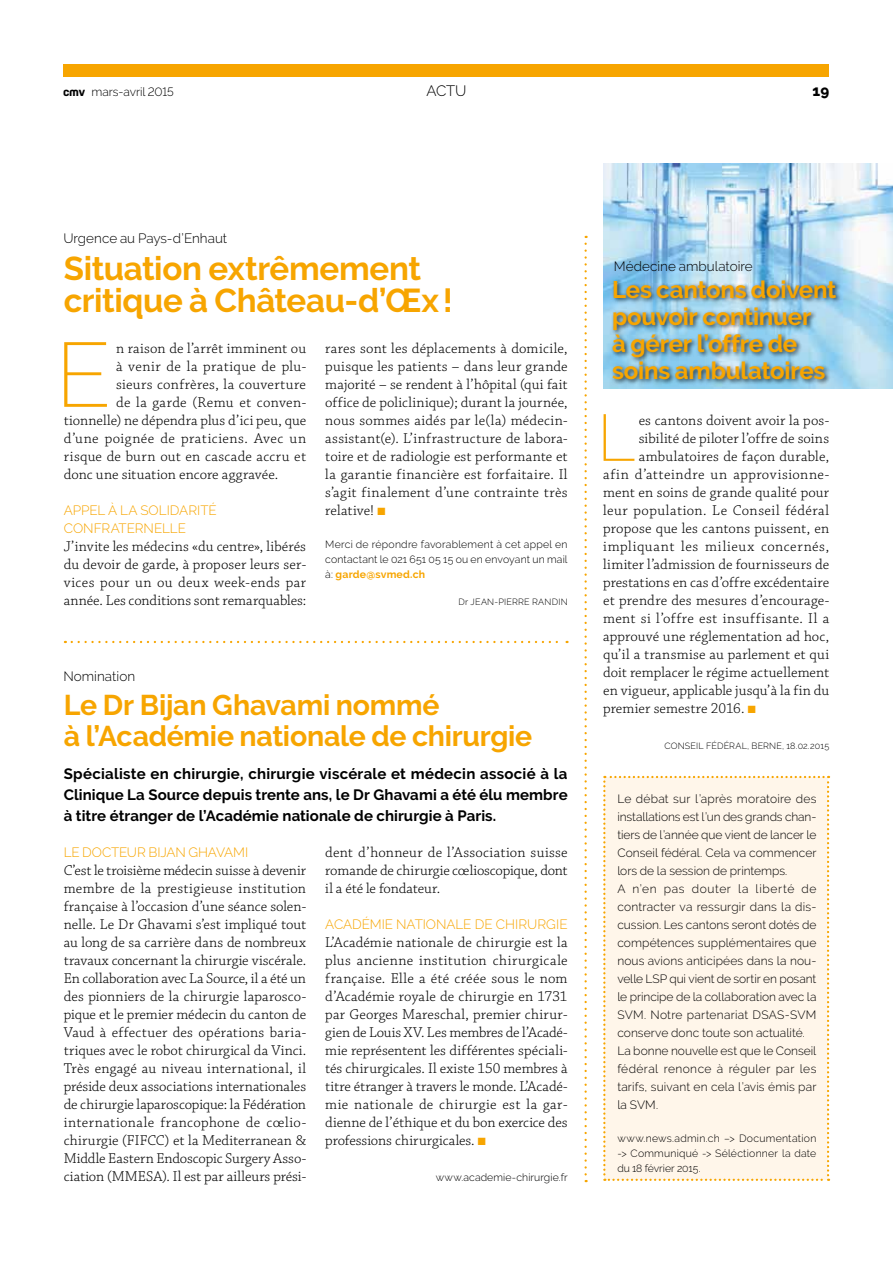
<style>
.page{position:relative;width:893px;height:1263px;background:#fff}
.page>*{position:absolute;margin:0;border:0;box-sizing:border-box;transform-origin:0 0}
.t1{font:200 91.05px "Raleway";color:#f7a500}
.t2{font:200 65.7px "Raleway";color:#f7a500}
.t3{font:700 33px/31.5px "Raleway";letter-spacing:-.01em;color:#f7a500}
.t4{font:700 28.5px/31.5px "Raleway";letter-spacing:-.01em;color:#f7a500}
.t5{font:700 24px/27px "Raleway";letter-spacing:-.005em;color:#f7a500}
.t6{font:300 15px/18px "Chaparral Pro";letter-spacing:.01em;color:#000;text-align:justify}
.t7{font:700 15px/21px "Raleway";letter-spacing:.01em;color:#000;text-align:justify}
.t8{font:300 15px "Chaparral Pro";letter-spacing:.03em;color:#000}
.t9{font:300 15px "Chaparral Pro";letter-spacing:.035em;color:#000}
.t10{font:300 15px "Chaparral Pro";letter-spacing:.04em;color:#000}
.t11{font:300 15px "Raleway";color:#000}
.t12{font:800 15px "Raleway";color:#000}
.t13{font:300 13.5px "Raleway";letter-spacing:-.005em;color:#f7a500}
.t14{font:300 13.5px "Raleway";color:#000}
.t15{font:300 12px/18px "Raleway";letter-spacing:.005em;color:#000}
.t16{font:300 10.5px/15px "Raleway";letter-spacing:.015em;color:#000;text-align:justify}
.t17{font:300 9px "Raleway";letter-spacing:.015em;color:#000}
.s1{font-family:"Idealista";font-weight:700}
.s2{color:#f7a500}
.s3{font-weight:700;color:#f7a500}
</style>
<div class="page">
<img style="left:603px;top:164px;width:290px;height:225px">
<div style="left:64px;top:64px;width:765px;height:13px;background:#f7a500"></div>
<svg style="left:72px;top:641px;width:496px;height:2px"></svg>
<svg style="left:584px;top:244px;width:3px;height:938px"></svg>
<div style="left:603px;top:776px;width:226px;height:405px;background:#fff6ea"></div>
<div style="left:611px;top:278px;width:231px;height:108px;background:#000;opacity:.75"></div>
<p class="t15" style="left:63px;top:83px;width:112px"><span class="s1">cmv</span> mars-avril 2015</p>
<p class="t11" style="left:426px;top:82px;width:42px">Actu</p>
<p class="t12" style="left:812px;top:82px;width:18px">19</p>
<p class="t14" style="left:63px;top:230px;width:165px">Urgence au Pays-d’Enhaut</p>
<h3 class="t3" style="left:64px;top:253px;width:391px">Situation extrêmement critique à Château-d’Œx!</h3>
<h1 class="t1" style="left:55px;top:321px;width:57px">E</h1>
<p class="t6" style="left:116px;top:340px;width:192px">n raison de l’arrêt imminent ou</p>
<p class="t6" style="left:116px;top:358px;width:192px">à venir de la pratique de plu-</p>
<p class="t6" style="left:116px;top:376px;width:192px">sieurs confrères, la couverture</p>
<p class="t6" style="left:116px;top:394px;width:192px">de la garde (Remu et conven-</p>
<p class="t6" style="left:64px;top:412px;width:244px">tionnelle) ne dépendra plus d’ici peu, que</p>
<p class="t9" style="left:64px;top:430px;width:244px">d’une poignée de praticiens. Avec un</p>
<p class="t6" style="left:64px;top:448px;width:244px">risque de burn out en cascade accru et</p>
<p class="t6" style="left:64px;top:466px;width:216px">donc une situation encore aggravée.</p>
<p class="t13" style="left:64px;top:502px;width:10px">App</p>
<p class="t13" style="left:90px;top:502px;width:129px">el à la solidar ité</p>
<p class="t13" style="left:64px;top:520px;width:10px">confraternelle</p>
<p class="t6" style="left:64px;top:538px;width:244px">J’invite les médecins «du centre», libérés du devoir de garde, à proposer leurs ser&shy;vices pour un ou deux week-ends par année. Les conditions sont remarquables:</p>
<p class="t6" style="left:325px;top:340px;width:244px">rares sont les déplacements à domicile, puisque les patients – dans leur grande majorité – se rendent à l’hôpital (qui fait office de policlinique); durant la journée, nous sommes aidés par le(la) médecin&shy;assistant(e). L’infrastructure de labora&shy;toire et de radiologie est performante et la garantie financière est forfaitaire. Il s’agit finalement d’une contrainte très relative! <span class="s2">■</span></p>
<p class="t16" style="left:325px;top:537px;width:244px">Merci de répondre favorablement à cet appel en contactant le 021 651 05 15 ou en envoyant un mail à: <span class="s3">garde@svmed.ch</span></p>
<p class="t17" style="left:458px;top:596px;width:24px">Dr Jean</p>
<p class="t17" style="left:494px;top:596px;width:16px">-Pierre</p>
<p class="t17" style="left:532px;top:596px;width:13px">Randin</p>
<p class="t14" style="left:63px;top:668px;width:73px">Nomination</p>
<h3 class="t4" style="left:64px;top:689px;width:470px">Le Dr Bijan Ghavami nommé<br>à l’Académie nationale de chirurgie</h3>
<p class="t7" style="left:64px;top:763px;width:505px">Spécialiste en chirurgie, chirurgie viscérale et médecin associé à la Clinique La Source depuis trente ans, le Dr Ghavami a été élu membre à titre étranger de l’Académie nationale de chirurgie à Paris.</p>
<p class="t13" style="left:64px;top:844px;width:186px">Le Docteur Bijan Ghavam i</p>
<p class="t6" style="left:64px;top:862px;width:244px">C’est le troisième médecin suisse à devenir membre de la prestigieuse institution française à l’occasion d’une séance solen&shy;nelle. Le Dr Ghavami s’est impliqué tout au long de sa carrière dans de nombreux travaux concernant la chirurgie viscérale.<br>En collaboration avec La Source, il a été un des pionniers de la chirurgie laparosco&shy;pique et le premier médecin du canton de Vaud à effectuer des opérations baria&shy;triques avec le robot chirurgical da Vinci.<br>Très engagé au niveau international, il préside deux associations internationales de chirurgie laparoscopique: la Fédération internationale francophone de cœlio&shy;chirurgie (FIFCC) et la Mediterranean &amp; Middle Eastern Endoscopic Surgery Asso&shy;ciation (MMESA). Il est par ailleurs prési-</p>
<p class="t6" style="left:325px;top:844px;width:244px">dent d’honneur de l’Association suisse romande de chirurgie cœlioscopique, dont il a été le fondateur.</p>
<p class="t13" style="left:325px;top:916px;width:244px">Académ ie Nationale de Chirurgie</p>
<p class="t6" style="left:325px;top:934px;width:244px">L’Académie nationale de chirurgie est la plus ancienne institution chirurgicale française. Elle a été créée sous le nom d’Académie royale de chirurgie en 1731 par Georges Mareschal, premier chirur&shy;gien de Louis XV. Les membres de l’Acadé&shy;mie représentent les différentes spéciali&shy;tés chirurgicales. Il existe 150 membres à titre étranger à travers le monde. L’Acadé&shy;mie nationale de chirurgie est la gar&shy;dienne de l’éthique et du bon exercice des professions chirurgicales. <span class="s2">■</span></p>
<p class="t16" style="left:436px;top:1170px;width:133px">www.academie-chirurgie.fr</p>
<p class="t14" style="left:614px;top:258px;width:141px">Médecine ambulatoire</p>
<h3 class="t5" style="left:612px;top:276px;width:226px">Les cantons doivent pouvoir continuer<br>à gérer l’offre de soins ambulatoires</h3>
<h2 class="t2" style="left:597px;top:399px;width:40px">L</h2>
<p class="t6" style="left:639px;top:412px;width:192px">es cantons doivent avoir la pos-</p>
<p class="t6" style="left:639px;top:430px;width:192px">sibilité de piloter l’offre de soins</p>
<p class="t6" style="left:639px;top:448px;width:192px">ambulatoires de façon durable,</p>
<p class="t8" style="left:603px;top:466px;width:227px">afin d’atteindre un approvisionne-</p>
<p class="t6" style="left:603px;top:484px;width:227px">ment en soins de grande qualité pour</p>
<p class="t8" style="left:603px;top:502px;width:227px">leur population. Le Conseil fédéral</p>
<p class="t6" style="left:603px;top:520px;width:227px">propose que les cantons puissent, en</p>
<p class="t10" style="left:603px;top:538px;width:227px">impliquant les milieux concernés,</p>
<p class="t6" style="left:603px;top:556px;width:227px">limiter l’admission de fournisseurs de</p>
<p class="t6" style="left:603px;top:574px;width:227px">prestations en cas d’offre excédentaire</p>
<p class="t6" style="left:603px;top:592px;width:227px">et prendre des mesures d’encourage-</p>
<p class="t8" style="left:603px;top:610px;width:227px">ment si l’offre est insuffisante. Il a</p>
<p class="t6" style="left:603px;top:628px;width:227px">approuvé une réglementation ad hoc,</p>
<p class="t6" style="left:603px;top:646px;width:227px">qu’il a transmise au parlement et qui</p>
<p class="t6" style="left:603px;top:664px;width:227px">doit remplacer le régime actuellement</p>
<p class="t6" style="left:603px;top:682px;width:227px">en vigueur, applicable jusqu’à la fin du</p>
<p class="t6" style="left:603px;top:700px;width:154px">premier semestre 2016. <span class="s2">■</span></p>
<p class="t17" style="left:664px;top:740px;width:13px">Conseil</p>
<p class="t17" style="left:706px;top:740px;width:30px">fédéral</p>
<p class="t17" style="left:747px;top:740px;width:12px">, Berne</p>
<p class="t17" style="left:782px;top:740px;width:49px">, 18.02.2015</p>
<p class="t15" style="left:617px;top:789px;width:201px">Le débat sur l’après moratoire des installations est l’un des grands chan&shy;tiers de l’année que vient de lancer le Conseil fédéral. Cela va commencer lors de la session de printemps.<br>A n’en pas douter la liberté de contracter va ressurgir dans la dis&shy;cussion. Les cantons seront dotés de compétences supplémentaires que nous avions anticipées dans la nou&shy;velle LSP qui vient de sortir en posant le principe de la collaboration avec la SVM. Notre partenariat DSAS-SVM conserve donc toute son actualité.<br>La bonne nouvelle est que le Conseil fédéral renonce à réguler par les tarifs, suivant en cela l’avis émis par la SVM.</p>
<p class="t16" style="left:617px;top:1131px;width:201px">www.news.admin.ch –&gt; Documentation -&gt; Communiqué -&gt; Séléctionner la date du 18 février 2015.</p>
</div>
